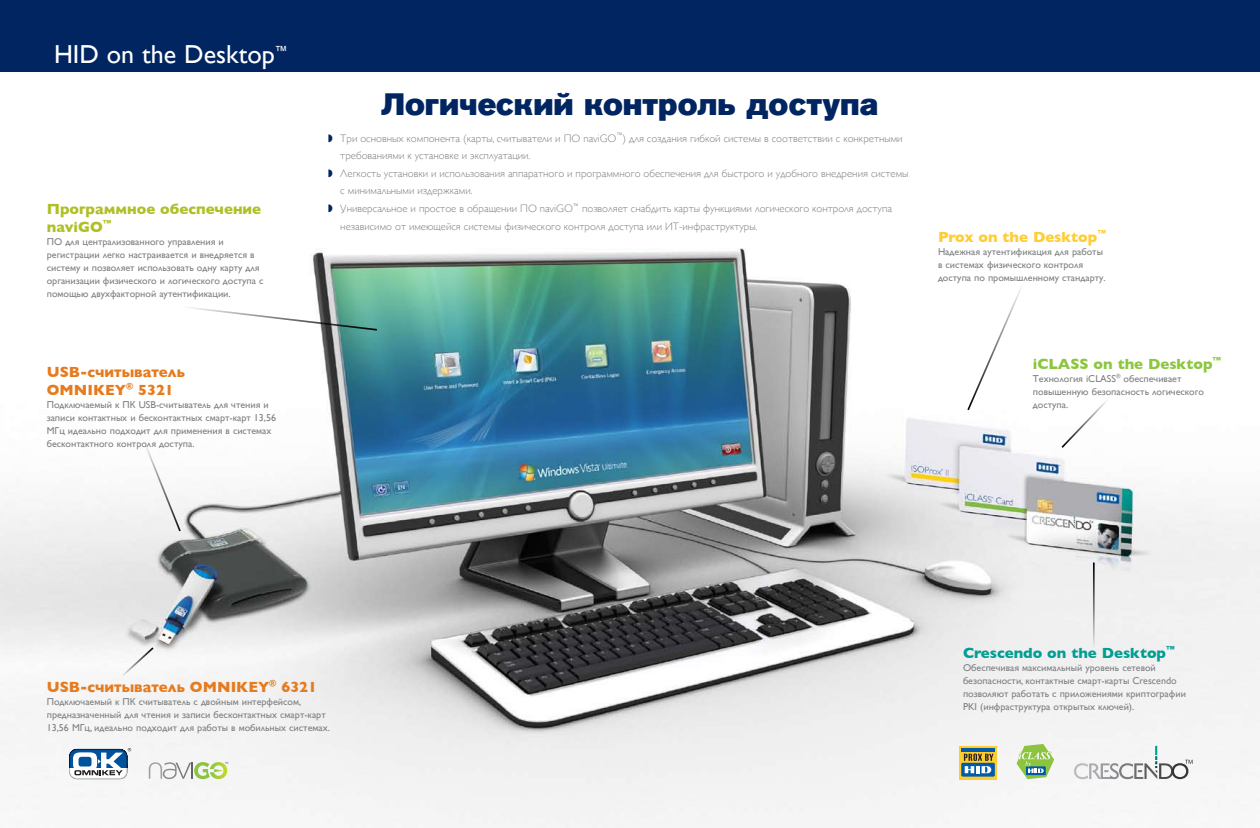
<style>
.page{position:relative;width:1260px;height:828px;background:#fff}
.page>*{position:absolute;margin:0;border:0;box-sizing:border-box;transform-origin:0 0}
.t1{font:30.7px "Akzidenz Grotesk Pro Super";color:#002561}
.t2{font:26px "Gill Sans";color:#fff}
.t3{font:700 15px/18px "Gill Sans";color:#e67b1e}
.t4{font:700 15px/18px "Gill Sans";color:#afbf25}
.t5{font:700 15px "Gill Sans";color:#009e93}
.t6{font:700 15px "Gill Sans";color:#8cc63f}
.t7{font:700 15px "Gill Sans";color:#ffcc32}
.t8{font:300 10.8px/17.6px "Gill Sans";color:#7e8082}
.t9{font:10px/13px "Gill Sans";color:#7e8082}
</style>
<div class="page">
<div style="left:0;top:0;width:1260px;height:72px;background:#002561"></div>
<img style="left:0;top:248px;width:1260px;height:580px">
<svg style="left:142px;top:440px;width:40px;height:92px"></svg>
<hr style="left:1093px;top:563px;width:2px;height:85px;background:#000">
<svg style="left:966px;top:282px;width:59px;height:129px"></svg>
<svg style="left:1061px;top:398px;width:49px;height:51px"></svg>
<svg style="left:121px;top:646px;width:34px;height:32px"></svg>
<div style="left:959px;top:746px;width:38px;height:33px;background:#ffcc30"></div>
<hr style="left:961px;top:748px;width:34px;height:4px;background:#005cab">
<svg style="left:961px;top:763px;width:34px;height:14px"></svg>
<svg style="left:964px;top:754px;width:29px;height:19px"></svg>
<svg style="left:1017px;top:744px;width:37px;height:35px"></svg>
<svg style="left:1074px;top:746px;width:119px;height:33px"></svg>
<svg style="left:181px;top:305px;width:197px;height:27px"></svg>
<svg style="left:69px;top:748px;width:62px;height:31px"></svg>
<svg style="left:149px;top:762px;width:79px;height:17px"></svg>
<h2 class="t2" style="left:54px;top:39px;width:235px">HID on the Desktop<sup>™</sup></h2>
<h3 class="t4" style="left:47px;top:200px;width:216px">Программное обеспечение naviGO<sup>™</sup></h3>
<p class="t9" style="left:47px;top:235px;width:218px">ПО для централизованного управления и регистрации легко настраивается и внедряется в систему и позволяет использовать одну карту для организации физического и логического доступа с помощью двухфакторной аутентификации.</p>
<h3 class="t3" style="left:47px;top:363px;width:140px">USB-считыватель<br>OMNIKEY<sup>®</sup> 5321</h3>
<p class="t9" style="left:47px;top:398px;width:231px">Подключаемый к ПК USB-считыватель для чтения и записи контактных и бесконтактных смарт-карт 13,56<br>МГц идеально подходит для применения в системах бесконтактного контроля доступа.</p>
<h1 class="t1" style="left:382px;top:84px;width:498px">Логический контроль доступа</h1>
<p class="t8" style="left:340px;top:129px;width:570px">Три основных компонента (карты, считыватели и ПО naviGO<sup>™</sup>) для создания гибкой системы в соответствии с конкретными требованиями к установке и эксплуатации.<br>Легкость установки и использования аппаратного и программного обеспечения для быстрого и удобного внедрения системы с минимальными издержками.<br>Универсальное и простое в обращении ПО naviGO<sup>™</sup> позволяет снабдить карты функциями логического контроля доступа независимо от имеющейся системы физического контроля доступа или ИТ-инфраструктуры.</p>
<h3 class="t7" style="left:938px;top:229px;width:169px">Prox on the Desktop<sup>™</sup></h3>
<p class="t9" style="left:938px;top:245px;width:169px">Надежная аутентификация для работы в системах физического контроля доступа по промышленному стандарту.</p>
<h3 class="t6" style="left:1033px;top:355px;width:190px">iCLASS on the Desktop<sup>™</sup></h3>
<p class="t9" style="left:1033px;top:372px;width:172px">Технология iCLASS<sup>®</sup> обеспечивает повышенную безопасность логического доступа.</p>
<h3 class="t3" style="left:47px;top:678px;width:272px">USB-считыватель OMNIKEY<sup>®</sup> 6321</h3>
<p class="t9" style="left:47px;top:695px;width:285px">Подключаемый к ПК считыватель с двойным интерфейсом, предназначенный для чтения и записи бесконтактных смарт-карт<br>13,56 МГц, идеально подходит для работы в мобильных системах.</p>
<h3 class="t5" style="left:963px;top:645px;width:213px">Crescendo on the Desktop<sup>™</sup></h3>
<p class="t9" style="left:963px;top:661px;width:224px">Обеспечивая максимальный уровень сетевой безопасности, контактные смарт-карты Crescendo позволяют работать с приложениями криптографии PKI (инфраструктура открытых ключей).</p>
</div>
